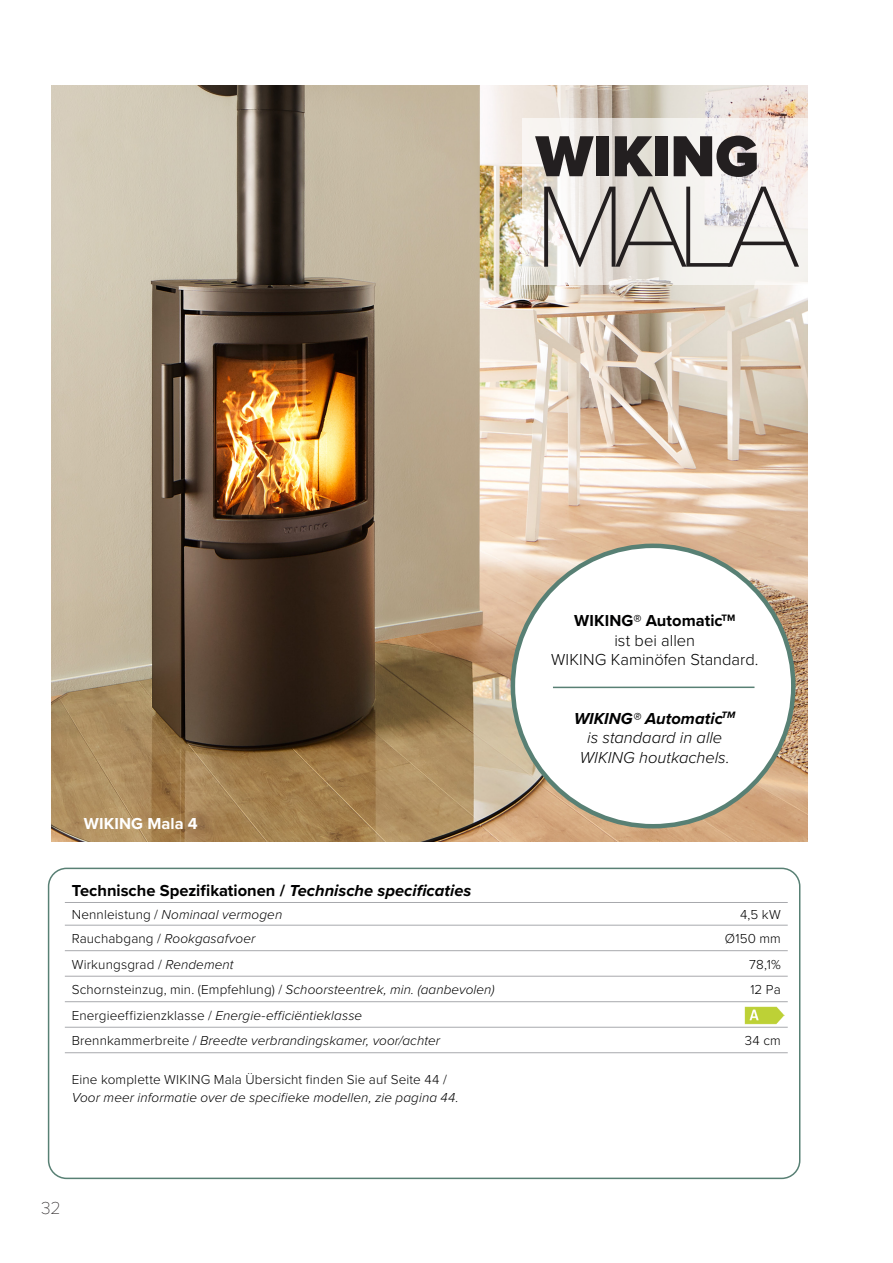
<style>
.page{position:relative;width:893px;height:1263px;background:#fff}
.page>*{position:absolute;margin:0;border:0;box-sizing:border-box;transform-origin:0 0}
.t1{font:100 120px "Proxima Nova T";color:#231f20}
.t2{font:900 60px "Proxima Nova";color:#231f20}
.t3{font:100 18px "Proxima Nova T";color:#231f20}
.PN_Underoverskrift_1{font:700 16.5px "Proxima Nova";color:#000001}
.PN_Brødtekst_9_12{font:300 16.5px "Proxima Nova";color:#000001}
.PN_Brødtekst_9_12-2{font:italic 300 16.5px "Proxima Nova";color:#000001}
.PN_Brødtekst_9_12-3{font:700 16.5px "Proxima Nova";letter-spacing:.005em;color:#000001}
.PN_Brødtekst_9_12-4{font:italic 700 16.5px "Proxima Nova";color:#000001}
.t4{font:700 16.5px "Proxima Nova";letter-spacing:.005em;color:#fff}
.PN_Brødtekst_9_12-5{font:italic 300 13.5px "Proxima Nova";letter-spacing:.005em;color:#000001}
.PN_Brødtekst_9_12-6{font:300 13.5px "Proxima Nova";letter-spacing:.01em;color:#000001}
.s1{font-style:italic}
.s2{font-style:normal}
</style>
<div class="page">
<div style="left:48px;top:868px;width:752px;height:311px;border:2px solid #588074;border-radius:18px"></div>
<img style="left:51px;top:85px;width:757px;height:756px">
<hr style="left:65px;top:902px;width:487px;height:1px;background:#a8a9ad">
<hr style="left:552px;top:902px;width:236px;height:1px;background:#a8a9ad">
<hr style="left:65px;top:925px;width:487px;height:1px;background:#a8a9ad">
<hr style="left:552px;top:925px;width:236px;height:1px;background:#a8a9ad">
<hr style="left:65px;top:950px;width:487px;height:1px;background:#a8a9ad">
<hr style="left:552px;top:950px;width:236px;height:1px;background:#a8a9ad">
<hr style="left:65px;top:976px;width:487px;height:1px;background:#a8a9ad">
<hr style="left:552px;top:976px;width:236px;height:1px;background:#a8a9ad">
<hr style="left:65px;top:1001px;width:487px;height:1px;background:#a8a9ad">
<hr style="left:65px;top:1027px;width:487px;height:1px;background:#a8a9ad">
<hr style="left:65px;top:1052px;width:487px;height:1px;background:#a8a9ad">
<hr style="left:552px;top:1001px;width:236px;height:1px;background:#a8a9ad">
<hr style="left:552px;top:1027px;width:236px;height:1px;background:#a8a9ad">
<hr style="left:552px;top:1052px;width:236px;height:1px;background:#a8a9ad">
<div style="left:513px;top:546px;width:280px;height:280px;background:#fff;border-radius:50%"></div>
<svg style="left:522px;top:118px;width:286px;height:166px;fill:#f3eeea"></svg>
<img style="left:745px;top:1007px;width:40px;height:17px">
<hr style="left:553px;top:686px;width:201px;height:2px;background:#588074">
<p class="t2" style="left:536px;top:111px;width:225px">WIKING</p>
<p class="t1" style="left:534px;top:137px;width:269px">MALA</p>
<p class="PN_Brødtekst_9_12-3" style="left:574px;top:609px;width:163px">WIKING® Automatic<sup>TM</sup></p>
<p class="PN_Brødtekst_9_12" style="left:614px;top:628px;width:82px">ist bei allen</p>
<p class="PN_Brødtekst_9_12" style="left:551px;top:648px;width:209px">WIKING Kaminöfen Standard.</p>
<p class="t4" style="left:84px;top:811px;width:115px">WIKING Mala 4</p>
<p class="PN_Brødtekst_9_12-4" style="left:574px;top:706px;width:163px">WIKING® Automatic<sup>TM</sup></p>
<p class="PN_Brødtekst_9_12-2" style="left:587px;top:726px;width:137px">is standaard in alle</p>
<p class="PN_Brødtekst_9_12-2" style="left:580px;top:745px;width:151px">WIKING houtkachels.</p>
<p class="PN_Underoverskrift_1" style="left:72px;top:878px;width:401px">Technische Spezifikationen / <span class="s1">Technische specificaties</span></p>
<p class="PN_Brødtekst_9_12-5" style="left:72px;top:904px;width:212px"><span class="s2">Nennleistung /</span> Nominaal vermogen</p>
<p class="PN_Brødtekst_9_12-6" style="left:740px;top:904px;width:42px">4,5 kW</p>
<p class="PN_Brødtekst_9_12-5" style="left:72px;top:929px;width:185px"><span class="s2">Rauchabgang /</span> Rookgasafvoer</p>
<p class="PN_Brødtekst_9_12-6" style="left:725px;top:929px;width:57px">Ø150 mm</p>
<p class="PN_Brødtekst_9_12-6" style="left:72px;top:954px;width:163px">Wirkungsgrad / <span class="s1">Rendement</span></p>
<p class="PN_Brødtekst_9_12-6" style="left:749px;top:954px;width:33px">78,1%</p>
<p class="PN_Brødtekst_9_12-6" style="left:72px;top:980px;width:424px">Schornsteinzug, min. (Empfehlung) / <span class="s1">Schoorsteentrek, min. (aanbevolen)</span></p>
<p class="PN_Brødtekst_9_12-6" style="left:750px;top:980px;width:32px">12 Pa</p>
<p class="PN_Brødtekst_9_12-5" style="left:72px;top:1005px;width:292px"><span class="s2">Energieeffizienzklasse /</span> Energie-efficiëntieklasse</p>
<p class="PN_Brødtekst_9_12-5" style="left:72px;top:1031px;width:370px"><span class="s2">Brennkammerbreite /</span> Breedte verbrandingskamer, voor/achter</p>
<p class="PN_Brødtekst_9_12-6" style="left:745px;top:1031px;width:37px">34 cm</p>
<p class="PN_Brødtekst_9_12-6" style="left:72px;top:1069px;width:376px">Eine komplette WIKING Mala Übersicht finden Sie auf Seite 44 /</p>
<p class="PN_Brødtekst_9_12-5" style="left:72px;top:1087px;width:388px">Voor meer informatie over de specifieke modellen, zie pagina 44.</p>
<h3 class="t3" style="left:41px;top:1194px;width:21px">32</h3>
</div>
